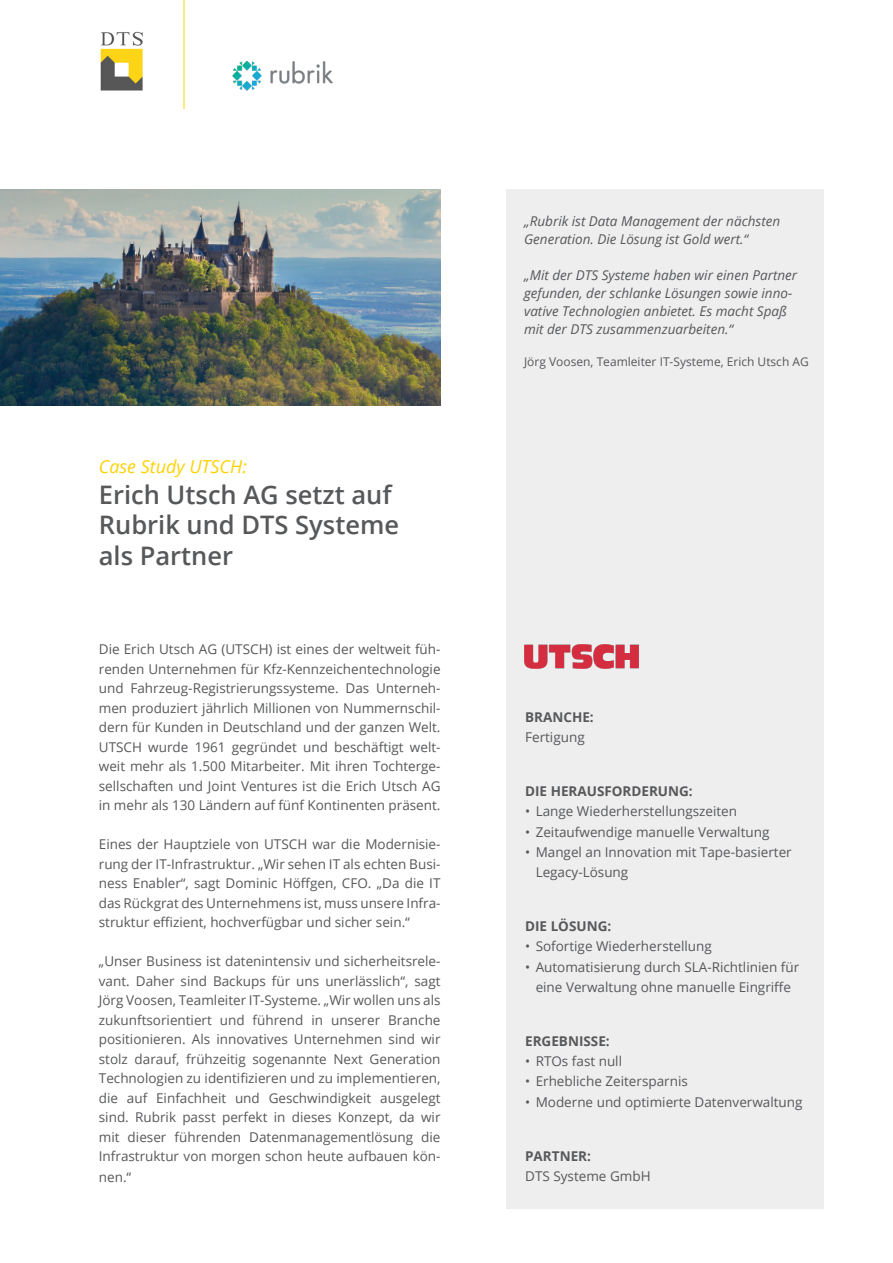
<style>
.page{position:relative;width:893px;height:1263px;background:#fff}
.page>*{position:absolute;margin:0;border:0;box-sizing:border-box;transform-origin:0 0}
.t1{font:600 25.5px "Open Sans";color:#57585a}
.t2{font:italic 18px "Open Sans";color:#fed304}
.t3{font:13.5px/19.5px "Open Sans";color:#57585a;text-align:justify}
.t4{font:italic 13.5px/18px "Open Sans";color:#57585a}
.t5{font:700 13.5px "Open Sans";color:#57585a}
.t6{font:12px "Open Sans";color:#57585a}
</style>
<div class="page">
<div style="left:507px;top:189px;width:317px;height:1020px;background:#eeeeef"></div>
<img style="left:0;top:189px;width:441px;height:216px">
<hr style="left:184px;top:0;width:1px;height:109px;background:#fed304">
<img style="left:232px;top:61px;width:101px;height:30px">
<img style="left:100px;top:31px;width:43px;height:60px">
<img style="left:525px;top:644px;width:113px;height:24px">
<p class="t2" style="left:99px;top:454px;width:150px">Case Study UTSCH:</p>
<p class="t1" style="left:99px;top:477px;width:294px">Erich Utsch AG setzt auf</p>
<p class="t1" style="left:99px;top:507px;width:302px">Rubrik und DTS Systeme</p>
<p class="t1" style="left:99px;top:538px;width:136px">als Partner</p>
<p class="t3" style="left:99px;top:639px;width:343px">Die Erich Utsch AG (UTSCH) ist eines der weltweit füh&shy;renden Unternehmen für Kfz-Kennzeichentechnologie und Fahrzeug-Registrierungssysteme. Das Unterneh&shy;men produziert jährlich Millionen von Nummernschil&shy;dern für Kunden in Deutschland und der ganzen Welt.<br>UTSCH wurde 1961 gegründet und beschäftigt welt&shy;weit mehr als 1.500 Mitarbeiter. Mit ihren Tochterge&shy;sellschaften und Joint Ventures ist die Erich Utsch AG in mehr als 130 Ländern auf fünf Kontinenten präsent.</p>
<p class="t3" style="left:99px;top:834px;width:343px">Eines der Hauptziele von UTSCH war die Modernisie&shy;rung der IT-Infrastruktur. „Wir sehen IT als echten Busi&shy;ness Enabler“, sagt Dominic Höffgen, CFO. „Da die IT das Rückgrat des Unternehmens ist, muss unsere Infra&shy;struktur effizient, hochverfügbar und sicher sein.“</p>
<p class="t3" style="left:99px;top:951px;width:343px">„Unser Business ist datenintensiv und sicherheitsrele&shy;vant. Daher sind Backups für uns unerlässlich“, sagt Jörg Voosen, Teamleiter IT-Systeme. „Wir wollen uns als zukunftsorientiert und führend in unserer Branche positionieren. Als innovatives Unternehmen sind wir stolz darauf, frühzeitig sogenannte Next Generation Technologien zu identifizieren und zu implementieren, die auf Einfachheit und Geschwindigkeit ausgelegt sind. Rubrik passt perfekt in dieses Konzept, da wir mit dieser führenden Datenmanagementlösung die Infrastruktur von morgen schon heute aufbauen kön&shy;nen.“</p>
<p class="t4" style="left:524px;top:212px;width:258px">„Rubrik ist Data Management der nächsten</p>
<p class="t4" style="left:524px;top:230px;width:226px">Generation. Die Lösung ist Gold wert.“</p>
<p class="t4" style="left:524px;top:266px;width:275px">„Mit der DTS Systeme haben wir einen Partner gefunden, der schlanke Lösungen sowie inno-</p>
<p class="t4" style="left:524px;top:302px;width:264px">vative Technologien anbietet. Es macht Spaß</p>
<p class="t4" style="left:524px;top:320px;width:211px">mit der DTS zusammenzuarbeiten.“</p>
<p class="t6" style="left:524px;top:354px;width:286px">Jörg Voosen, Teamleiter IT-Systeme, Erich Utsch AG</p>
<p class="t5" style="left:525px;top:707px;width:70px">BRANCHE:</p>
<p class="t3" style="left:525px;top:727px;width:61px">Fertigung</p>
<p class="t5" style="left:525px;top:781px;width:169px">DIE HERAUSFORDERUNG:</p>
<p class="t3" style="left:525px;top:801px;width:213px">• Lange Wiederherstellungszeiten</p>
<p class="t3" style="left:525px;top:821px;width:246px">• Zeitaufwendige manuelle Verwaltung</p>
<p class="t3" style="left:525px;top:842px;width:268px">• Mangel an Innovation mit Tape-basierter</p>
<p class="t3" style="left:536px;top:862px;width:94px">Legacy-Lösung</p>
<p class="t5" style="left:525px;top:916px;width:88px">DIE LÖSUNG:</p>
<p class="t3" style="left:525px;top:936px;width:188px">• Sofortige Wiederherstellung</p>
<p class="t3" style="left:525px;top:956px;width:276px">• Automatisierung durch SLA-Richtlinien für</p>
<p class="t3" style="left:536px;top:977px;width:257px">eine Verwaltung ohne manuelle Eingriffe</p>
<p class="t5" style="left:525px;top:1031px;width:86px">ERGEBNISSE:</p>
<p class="t3" style="left:525px;top:1051px;width:98px">• RTOs fast null</p>
<p class="t3" style="left:525px;top:1071px;width:164px">• Erhebliche Zeitersparnis</p>
<p class="t3" style="left:525px;top:1091px;width:279px">• Moderne und optimierte Datenverwaltung</p>
<p class="t5" style="left:525px;top:1146px;width:67px">PARTNER:</p>
<p class="t3" style="left:525px;top:1166px;width:127px">DTS Systeme GmbH</p>
</div>
